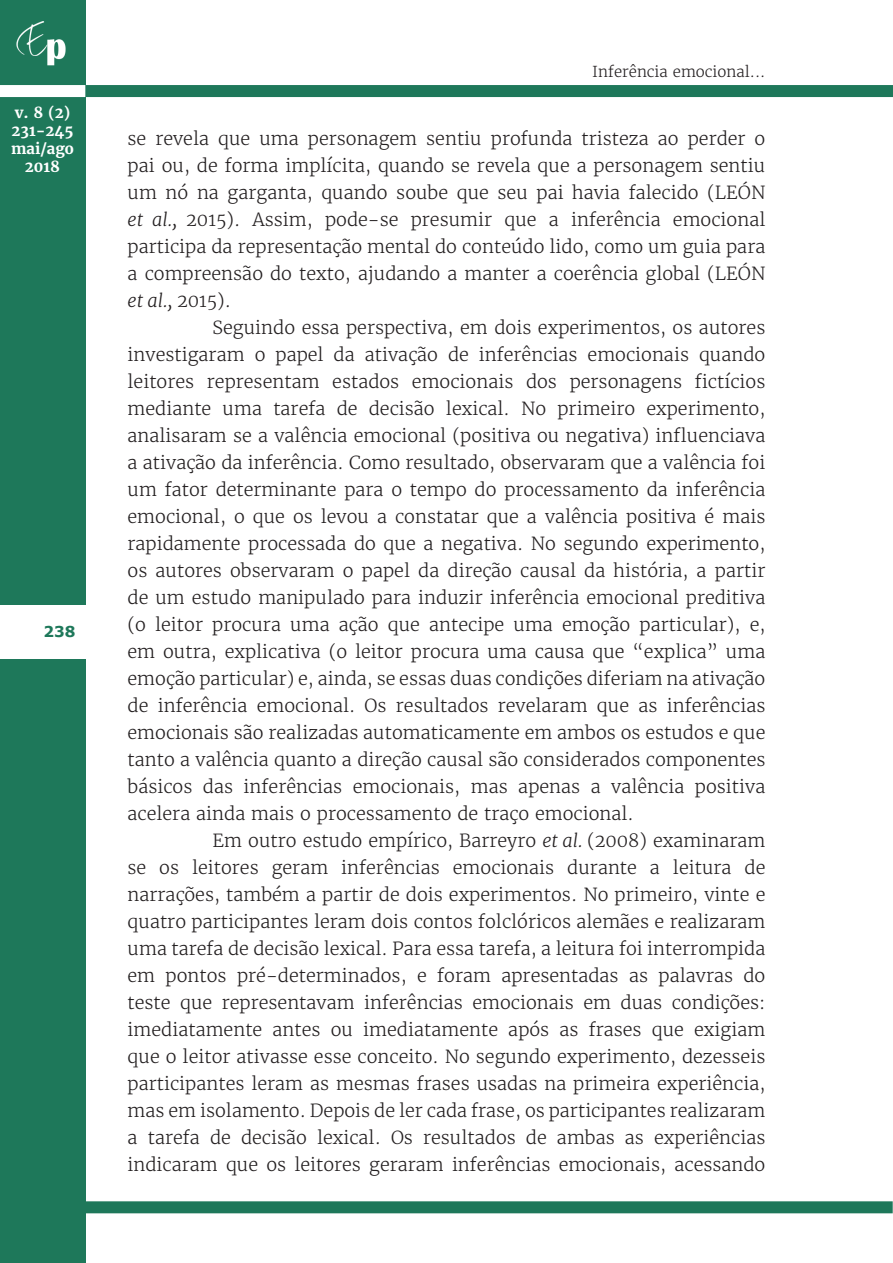
<style>
.page{position:relative;width:893px;height:1263px;background:#fff}
.page>*{position:absolute;margin:0;border:0;box-sizing:border-box;transform-origin:0 0}
.Corpo_do_artigo{font:300 18px/27px "Merriweather";color:#231f20;text-align:justify}
.t1{font:700 15px/18px "Merriweather";color:#fff;text-align:center}
.t2{font:300 15px "Merriweather";color:#231f20}
.t3{font:700 15px "Verdana";color:#1e785a}
.s1{font-style:italic}
</style>
<div class="page">
<div style="left:0;top:0;width:85px;height:1263px;background:#1e785a"></div>
<img style="left:16px;top:21px;width:50px;height:45px">
<div style="left:85px;top:85px;width:808px;height:12px;background:#1e785a"></div>
<div style="left:0;top:85px;width:85px;height:12px;background:#fff"></div>
<div style="left:0;top:605px;width:85px;height:53px;background:#fff"></div>
<div style="left:84px;top:1201px;width:809px;height:12px;background:#1e785a"></div>
<p class="t1" style="left:11px;top:103px;width:64px">v. 8 (2)<br>231-245 mai/ago<br>2018</p>
<p class="t3" style="left:44px;top:622px;width:33px">238</p>
<p class="t2" style="left:592px;top:62px;width:175px">Inferência emocional...</p>
<p class="Corpo_do_artigo" style="left:128px;top:125px;width:639px">se revela que uma personagem sentiu profunda tristeza ao perder o pai ou, de forma implícita, quando se revela que a personagem sentiu um nó na garganta, quando soube que seu pai havia falecido (LEÓN <span class="s1">et al.,</span> 2015). Assim, pode-se presumir que a inferência emocional participa da representação mental do conteúdo lido, como um guia para a compreensão do texto, ajudando a manter a coerência global (LEÓN <span class="s1">et al.,</span> 2015).</p>
<p class="Corpo_do_artigo" style="left:128px;top:314px;width:639px;text-indent:85px">Seguindo essa perspectiva, em dois experimentos, os autores investigaram o papel da ativação de inferências emocionais quando leitores representam estados emocionais dos personagens fictícios mediante uma tarefa de decisão lexical. No primeiro experimento, analisaram se a valência emocional (positiva ou negativa) influenciava a ativação da inferência. Como resultado, observaram que a valência foi um fator determinante para o tempo do processamento da inferência emocional, o que os levou a constatar que a valência positiva é mais rapidamente processada do que a negativa. No segundo experimento, os autores observaram o papel da direção causal da história, a partir de um estudo manipulado para induzir inferência emocional preditiva (o leitor procura uma ação que antecipe uma emoção particular), e, em outra, explicativa (o leitor procura uma causa que “explica” uma emoção particular) e, ainda, se essas duas condições diferiam na ativação de inferência emocional. Os resultados revelaram que as inferências emocionais são realizadas automaticamente em ambos os estudos e que tanto a valência quanto a direção causal são considerados componentes básicos das inferências emocionais, mas apenas a valência positiva acelera ainda mais o processamento de traço emocional.</p>
<p class="Corpo_do_artigo" style="left:128px;top:827px;width:639px;text-indent:85px">Em outro estudo empírico, Barreyro <span class="s1">et al.</span> (2008) examinaram se os leitores geram inferências emocionais durante a leitura de narrações, também a partir de dois experimentos. No primeiro, vinte e quatro participantes leram dois contos folclóricos alemães e realizaram uma tarefa de decisão lexical. Para essa tarefa, a leitura foi interrompida em pontos pré-determinados, e foram apresentadas as palavras do teste que representavam inferências emocionais em duas condições: imediatamente antes ou imediatamente após as frases que exigiam que o leitor ativasse esse conceito. No segundo experimento, dezesseis participantes leram as mesmas frases usadas na primeira experiência, mas em isolamento. Depois de ler cada frase, os participantes realizaram a tarefa de decisão lexical. Os resultados de ambas as experiências indicaram que os leitores geraram inferências emocionais, acessando</p>
</div>
